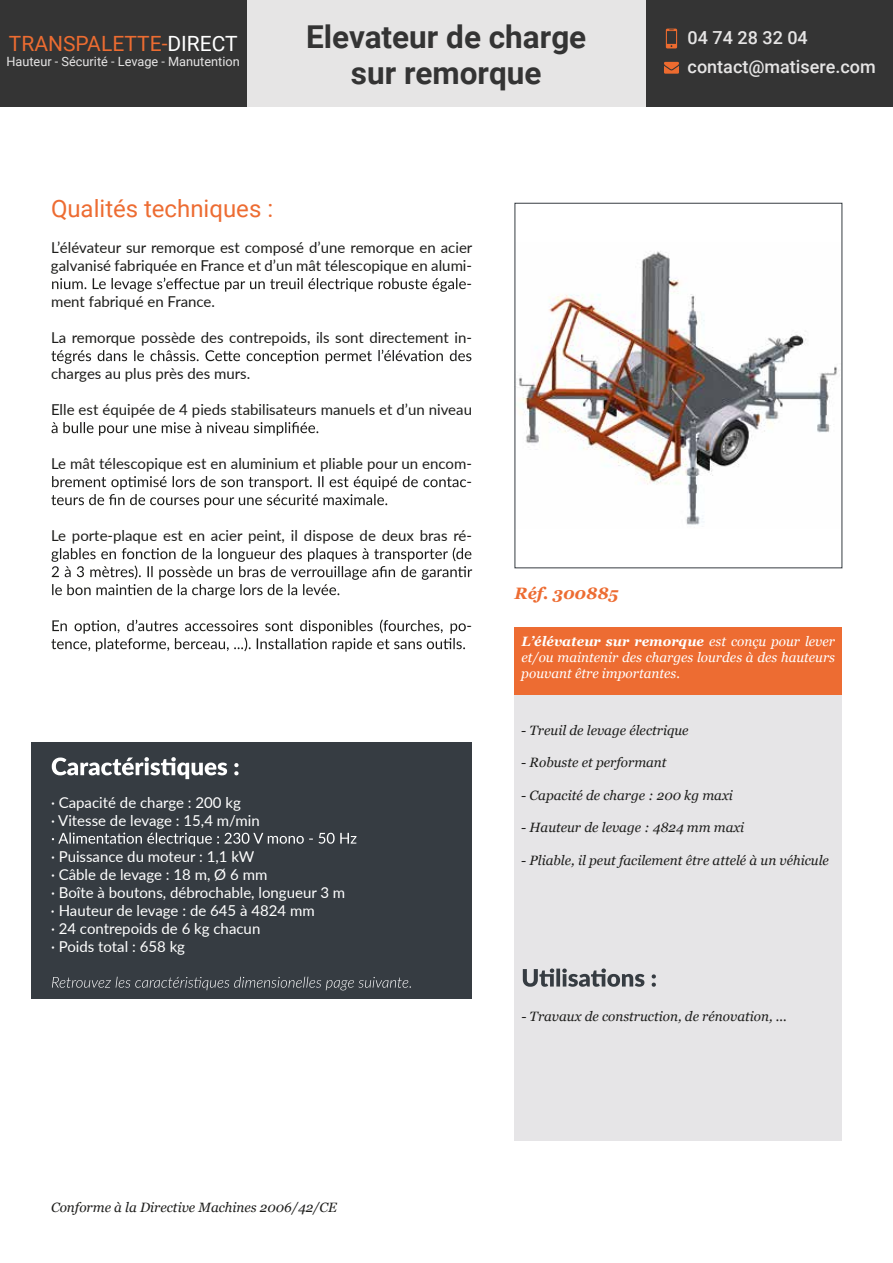
<style>
.page{position:relative;width:893px;height:1263px;background:#fff}
.page>*{position:absolute;margin:0;border:0;box-sizing:border-box;transform-origin:0 0}
.t1{font:700 31.5px/36px "Roboto";color:#343434;text-align:center}
.t2{font:24px "Roboto";color:#ed6c32}
.t3{font:21px "Roboto";color:#ec6c31}
.t4{font:500 18px/29.2px "Roboto";color:#e6e5e5}
.t5{font:italic 700 16.5px "Georgia";color:#ed6c32}
.t6{font:15px/18px "Lato";color:#1d1d1b;text-align:right}
.t7{font:15px/18px "Lato";color:#fff}
.t8{font:italic 13.5px "Georgia";color:#1d1d1b}
.t9{font:italic 13.5px/16.2px "Georgia";color:#fff;text-align:justify}
.t10{font:12.75px "Roboto";color:#e6e5e5}
.s1{color:#fff}
.s2{font-weight:700}
</style>
<div class="page">
<div style="left:514px;top:685px;width:328px;height:456px;background:#e6e5e7"></div>
<div style="left:514px;top:627px;width:328px;height:67px;background:#ed6c32"></div>
<div style="left:32px;top:742px;width:440px;height:256px;background:#363c42"></div>
<svg style="left:52px;top:278px;width:414px;height:14px"></svg>
<svg style="left:51px;top:350px;width:420px;height:14px"></svg>
<svg style="left:52px;top:422px;width:266px;height:14px"></svg>
<svg style="left:51px;top:476px;width:415px;height:32px"></svg>
<svg style="left:51px;top:547px;width:421px;height:51px"></svg>
<svg style="left:51px;top:619px;width:415px;height:33px"></svg>
<svg style="left:52px;top:757px;width:187px;height:22px"></svg>
<svg style="left:52px;top:832px;width:304px;height:14px"></svg>
<svg style="left:52px;top:977px;width:359px;height:13px"></svg>
<svg style="left:523px;top:968px;width:133px;height:19px"></svg>
<img style="left:516px;top:251px;width:321px;height:274px">
<div style="left:246px;top:0;width:400px;height:106px;background:#e6e5e5"></div>
<div style="left:0;top:0;width:246px;height:106px;background:#343434"></div>
<div style="left:646px;top:0;width:247px;height:106px;background:#343434"></div>
<svg style="left:666px;top:29px;width:11px;height:19px"></svg>
<svg style="left:664px;top:62px;width:15px;height:12px"></svg>
<h3 class="t3" style="left:9px;top:28px;width:230px">TRANSPALETTE-<span class="s1">DIRECT</span></h3>
<p class="t10" style="left:6px;top:52px;width:235px">Hauteur - Sécurité - Levage - Manutention</p>
<h1 class="t1" style="left:306px;top:18px;width:282px">Elevateur de charge sur remorque</h1>
<h2 class="t2" style="left:51px;top:192px;width:224px">Qualités techniques :</h2>
<p class="t6" style="left:51px;top:238px;width:423px">L’élévateur sur remorque est composé d’une remorque en acier</p>
<p class="t6" style="left:51px;top:256px;width:422px">galvanisé fabriquée en France et d’un mât télescopique en alumi-</p>
<p class="t6" style="left:466px;top:274px;width:7px">-</p>
<p class="t6" style="left:51px;top:292px;width:166px">ment fabriqué en France.</p>
<p class="t6" style="left:51px;top:328px;width:422px">La remorque possède des contrepoids, ils sont directement in-</p>
<p class="t6" style="left:51px;top:364px;width:201px">charges au plus près des murs.</p>
<p class="t6" style="left:51px;top:400px;width:422px">Elle est équipée de 4 pieds stabilisateurs manuels et d’un niveau</p>
<p class="t6" style="left:51px;top:454px;width:422px">Le mât télescopique est en aluminium et pliable pour un encom--</p>
<p class="t6" style="left:51px;top:526px;width:422px">Le porte-plaque est en acier peint, il dispose de deux bras ré-</p>
<p class="t6" style="left:466px;top:616px;width:7px">-</p>
<p class="t5" style="left:514px;top:582px;width:105px">Réf. 300885</p>
<p class="t4" style="left:688px;top:22px;width:190px">04 74 28 32 04 contact@matisere.com</p>
<p class="t7" style="left:51px;top:792px;width:210px">· Capacité de charge : 200 kg<br>· Vitesse de levage : 15,4 m/min</p>
<p class="t7" style="left:51px;top:846px;width:296px">· Puissance du moteur : 1,1 kW<br>· Câble de levage : 18 m, Ø 6 mm<br>· Boîte à boutons, débrochable, longueur 3 m · Hauteur de levage : de 645 à 4824 mm<br>· 24 contrepoids de 6 kg chacun<br>· Poids total : 658 kg</p>
<p class="t8" style="left:51px;top:1199px;width:288px">Conforme à la Directive Machines 2006/42/CE</p>
<p class="t9" style="left:521px;top:633px;width:315px"><span class="s2">L’élévateur sur remorque</span> est conçu pour lever et/ou maintenir des charges lourdes à des hauteurs pouvant être importantes.</p>
<p class="t8" style="left:521px;top:722px;width:169px">- Treuil de levage électrique</p>
<p class="t8" style="left:521px;top:754px;width:147px">- Robuste et performant</p>
<p class="t8" style="left:521px;top:787px;width:213px">- Capacité de charge : 200 kg maxi</p>
<p class="t8" style="left:521px;top:819px;width:224px">- Hauteur de levage : 4824 mm maxi</p>
<p class="t8" style="left:521px;top:851px;width:309px">- Pliable, il peut facilement être attelé à un véhicule</p>
<p class="t8" style="left:521px;top:1007px;width:267px">- Travaux de construction, de rénovation, ...</p>
</div>
